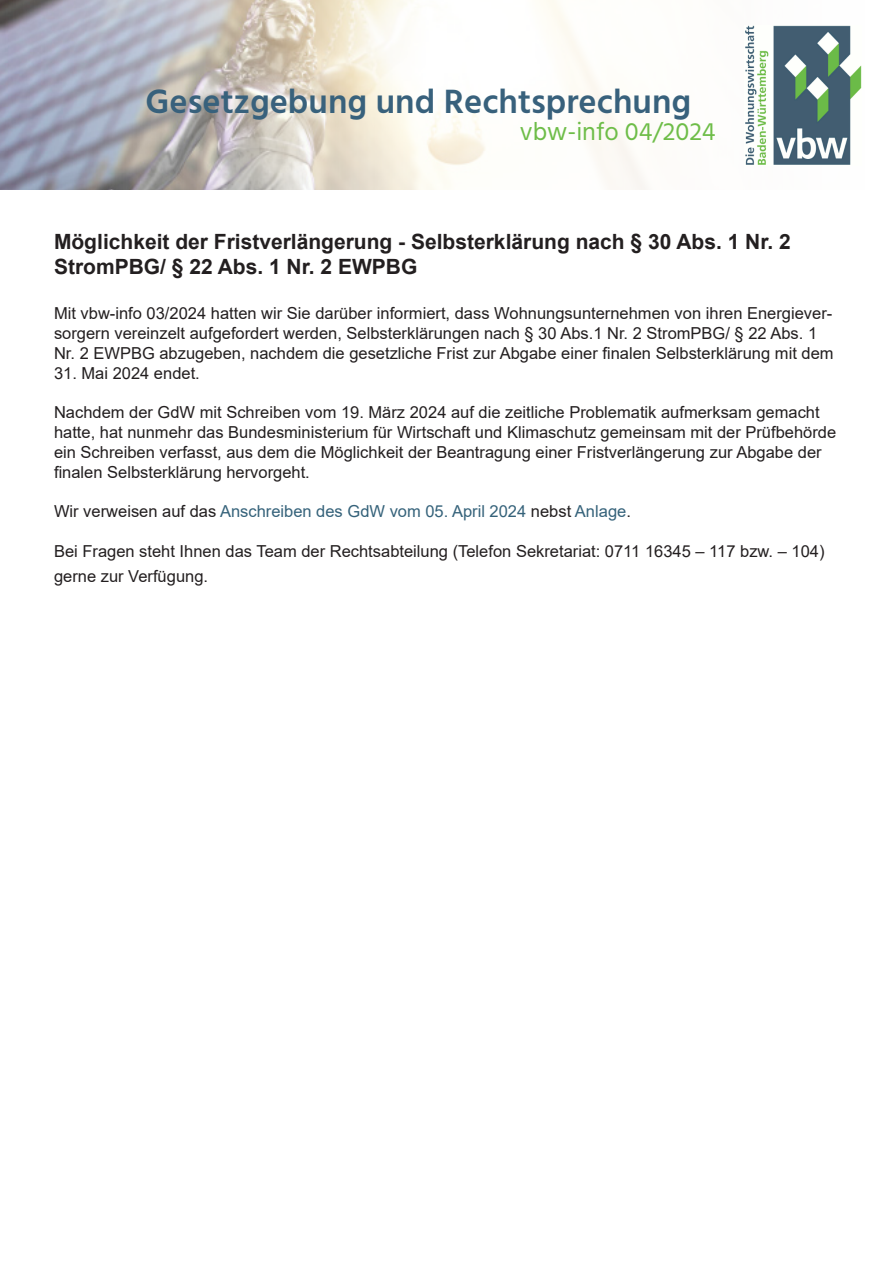
<style>
.page{position:relative;width:893px;height:1263px;background:#fff}
.page>*{position:absolute;margin:0;border:0;box-sizing:border-box;transform-origin:0 0}
.t1{font:600 34.5px "Hind";color:#38617c}
.t2{font:25.5px "Hind";color:#6ebd48}
.t3{font:700 21px/25.2px "Arial";color:#231f20}
.t4{font:16.5px/19.8px "Arial";color:#231f20}
.t5{font:16.5px "Arial";color:#35627a}
.s1{color:#231f20}
</style>
<div class="page">
<img style="left:0;top:0;width:862px;height:189px">
<img style="left:744px;top:25px;width:117px;height:141px">
<p class="t1" style="left:146px;top:77px;width:547px">Gesetzgebung und Rechtsprechung</p>
<p class="t2" style="left:520px;top:115px;width:197px">vbw-info 04/2024</p>
<p class="t3" style="left:54px;top:229px;width:738px">Möglichkeit der Fristverlängerung - Selbsterklärung nach § 30 Abs. 1 Nr. 2<br>StromPBG/ § 22 Abs. 1 Nr. 2 EWPBG</p>
<p class="t4" style="left:54px;top:304px;width:781px">Mit vbw-info 03/2024 hatten wir Sie darüber informiert, dass Wohnungsunternehmen von ihren Energiever&shy;sorgern vereinzelt aufgefordert werden, Selbsterklärungen nach § 30 Abs.1 Nr. 2 StromPBG/ § 22 Abs. 1<br>Nr. 2 EWPBG abzugeben, nachdem die gesetzliche Frist zur Abgabe einer finalen Selbsterklärung mit dem</p>
<p class="t4" style="left:54px;top:363px;width:147px">31. Mai 2024 endet.</p>
<p class="t4" style="left:54px;top:403px;width:784px">Nachdem der GdW mit Schreiben vom 19. März 2024 auf die zeitliche Problematik aufmerksam gemacht hatte, hat nunmehr das Bundesministerium für Wirtschaft und Klimaschutz gemeinsam mit der Prüfbehörde ein Schreiben verfasst, aus dem die Möglichkeit der Beantragung einer Fristverlängerung zur Abgabe der finalen Selbsterklärung hervorgeht.</p>
<p class="t5" style="left:54px;top:500px;width:578px"><span class="s1">Wir verweisen auf das</span> Anschreiben des GdW vom 05. April 2024 <span class="s1">nebst</span> Anlage<span class="s1">.</span></p>
<p class="t4" style="left:54px;top:538px;width:772px;line-height:25.2px">Bei Fragen steht Ihnen das Team der Rechtsabteilung (Telefon Sekretariat: 0711 16345 – 117 bzw. – 104) gerne zur Verfügung.</p>
</div>
